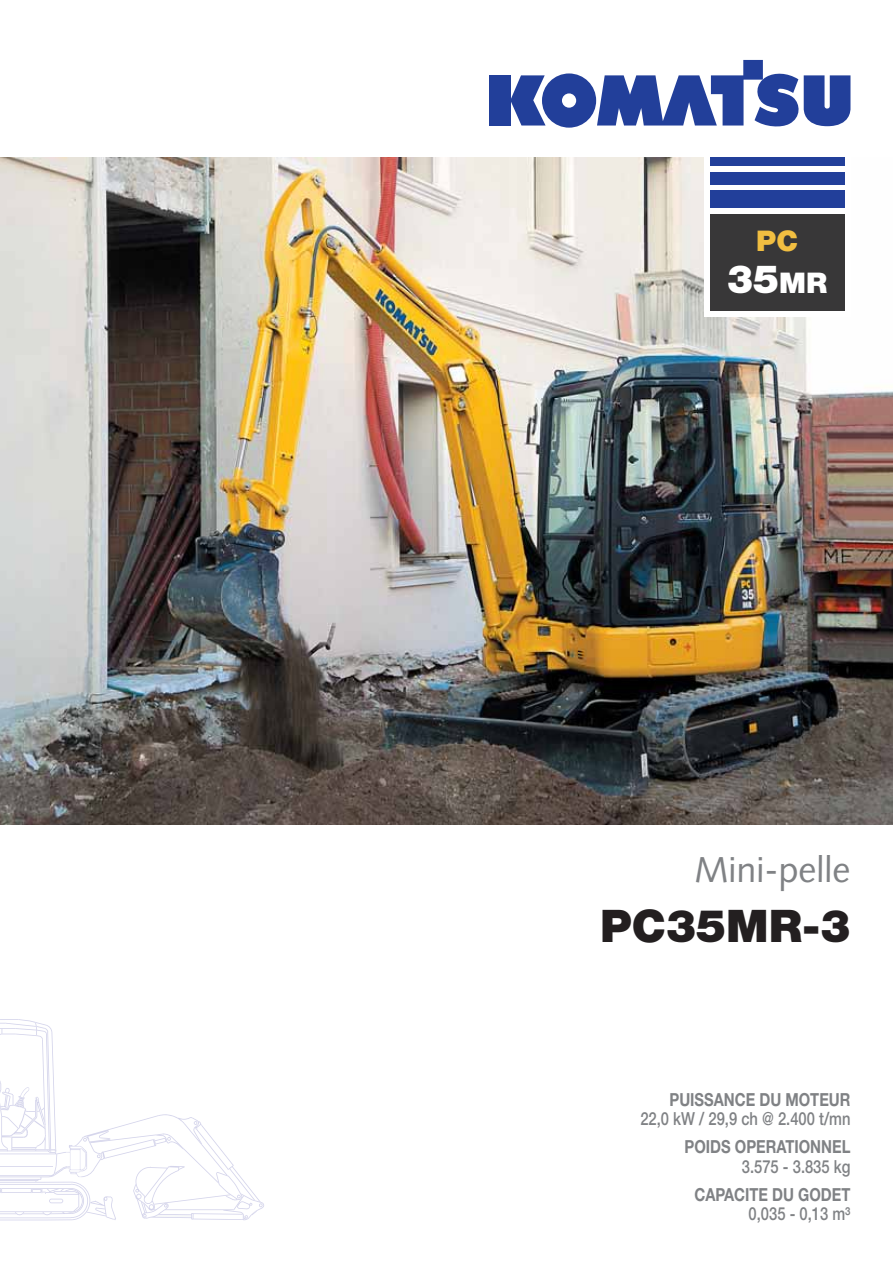
<style>
.page{position:relative;width:893px;height:1263px;background:#fff}
.page>*{position:absolute;margin:0;border:0;box-sizing:border-box;transform-origin:0 0}
.t1{font:900 45px "Helvetica Neue LT Pro";color:#231f20}
.t2{font:900 39px "Helvetica Neue LT Pro";color:#fff}
.t3{font:36px "Syntax LTCE";color:#808285}
.t4{font:900 28.5px "Helvetica Neue LT Pro";color:#f1be41}
.t5{font:700 18px "Helvetica Neue LT Pro";color:#808285;scale:.82 1}
.t6{font:500 18px "Helvetica Neue LT Pro";color:#808285;scale:.82 1}
.s1{font-size:28.5px}
</style>
<div class="page">
<div style="left:489px;top:75px;width:21px;height:51px;background:#223f9a"></div>
<svg style="left:510px;top:60px;width:340px;height:68px"></svg>
<img style="left:0;top:157px;width:893px;height:668px">
<div style="left:704px;top:153px;width:146px;height:163px;background:#fff"></div>
<div style="left:710px;top:214px;width:134px;height:96px;background:#383738"></div>
<div style="left:710px;top:191px;width:134px;height:17px;background:#223f9a"></div>
<div style="left:710px;top:172px;width:134px;height:13px;background:#223f9a"></div>
<div style="left:710px;top:157px;width:134px;height:9px;background:#223f9a"></div>
<svg style="left:0;top:1019px;width:264px;height:201px"></svg>
<img style="left:66px;top:1145px;width:21px;height:32px">
<h3 class="t4" style="left:756px;top:231px;width:43px">PC</h3>
<h2 class="t2" style="left:727px;top:266px;width:102px">35<span class="s1">MR</span></h2>
<h3 class="t3" style="left:694px;top:852px;width:157px">Mini-pelle</h3>
<h1 class="t1" style="left:600px;top:910px;width:252px">PC35MR-3</h1>
<p class="t5" style="left:669px;top:1093px;width:222px">PUISSANCE DU MOTEUR</p>
<p class="t6" style="left:640px;top:1113px;width:258px">22,0 kW / 29,9 ch @ 2.400 t/mn</p>
<p class="t5" style="left:684px;top:1141px;width:204px">POIDS OPERATIONNEL</p>
<p class="t6" style="left:742px;top:1160px;width:134px">3.575 - 3.835 kg</p>
<p class="t5" style="left:694px;top:1188px;width:192px">CAPACITE DU GODET</p>
<p class="t6" style="left:748px;top:1208px;width:126px">0,035 - 0,13 m³</p>
</div>
